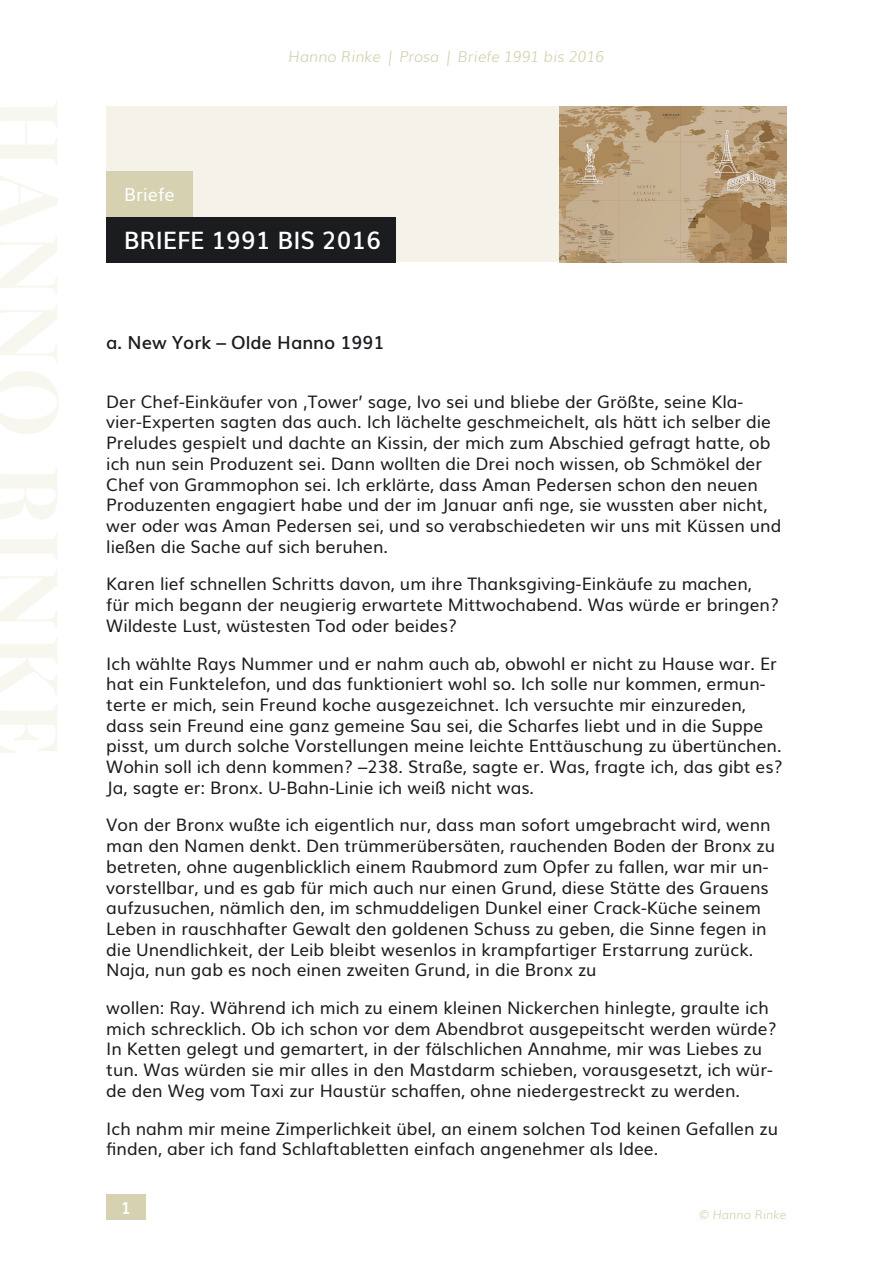
<style>
.page{position:relative;width:893px;height:1263px;background:#fff}
.page>*{position:absolute;margin:0;border:0;box-sizing:border-box;transform-origin:0 0}
.t1{font:600 24px "Muli";color:#fff}
.t2{font:600 18px "Muli";color:#1b1c20}
.t3{font:18px "Muli";color:#fff}
.t4{font:17.25px/20.7px "Muli";color:#1b1c20}
.t5{font:700 16.5px "Muli";color:#fff}
.t6{font:italic 300 15px "Muli";color:#d5d1b1}
.t7{font:italic 300 12px "Muli";color:#d5d1b1}
</style>
<div class="page">
<div style="left:106px;top:1194px;width:40px;height:26px;background:#d5d1b1"></div>
<div style="left:106px;top:106px;width:454px;height:156px;background:#f4f2e9"></div>
<div style="left:106px;top:171px;width:87px;height:46px;background:#d5d1b1"></div>
<div style="left:106px;top:217px;width:289px;height:45px;background:#1b1c20"></div>
<img style="left:560px;top:107px;width:227px;height:155px">
<p class="t6" style="left:289px;top:45px;width:317px">Hanno Rinke | Prosa | Briefe 1991 bis 2016</p>
<p class="t3" style="left:124px;top:180px;width:52px">Briefe</p>
<h1 class="t1" style="left:124px;top:221px;width:259px">BRIEFE 1991 BIS 2016</h1>
<p class="t2" style="left:106px;top:328px;width:280px">a. New York – Olde Hanno 1991</p>
<p class="t4" style="left:106px;top:390px;width:676px">Der Chef-Einkäufer von ‚Tower’ sage, Ivo sei und bliebe der Größte, seine Kla&shy;vier-Experten sagten das auch. Ich lächelte geschmeichelt, als hätt ich selber die Preludes gespielt und dachte an Kissin, der mich zum Abschied gefragt hatte, ob ich nun sein Produzent sei. Dann wollten die Drei noch wissen, ob Schmökel der Chef von Grammophon sei. Ich erklärte, dass Aman Pedersen schon den neuen Produzenten engagiert habe und der im Januar anfi nge, sie wussten aber nicht, wer oder was Aman Pedersen sei, und so verabschiedeten wir uns mit Küssen und ließen die Sache auf sich beruhen.</p>
<p class="t4" style="left:106px;top:572px;width:674px">Karen lief schnellen Schritts davon, um ihre Thanksgiving-Einkäufe zu machen, für mich begann der neugierig erwartete Mittwochabend. Was würde er bringen?<br>Wildeste Lust, wüstesten Tod oder beides?</p>
<p class="t4" style="left:106px;top:651px;width:678px">Ich wählte Rays Nummer und er nahm auch ab, obwohl er nicht zu Hause war. Er hat ein Funktelefon, und das funktioniert wohl so. Ich solle nur kommen, ermun&shy;terte er mich, sein Freund koche ausgezeichnet. Ich versuchte mir einzureden, dass sein Freund eine ganz gemeine Sau sei, die Scharfes liebt und in die Suppe pisst, um durch solche Vorstellungen meine leichte Enttäuschung zu übertünchen.<br>Wohin soll ich denn kommen? –238. Straße, sagte er. Was, fragte ich, das gibt es?<br>Ja, sagte er: Bronx. U-Bahn-Linie ich weiß nicht was.</p>
<p class="t4" style="left:106px;top:813px;width:670px">Von der Bronx wußte ich eigentlich nur, dass man sofort umgebracht wird, wenn man den Namen denkt. Den trümmerübersäten, rauchenden Boden der Bronx zu betreten, ohne augenblicklich einem Raubmord zum Opfer zu fallen, war mir un&shy;vorstellbar, und es gab für mich auch nur einen Grund, diese Stätte des Grauens aufzusuchen, nämlich den, im schmuddeligen Dunkel einer Crack-Küche seinem Leben in rauschhafter Gewalt den goldenen Schuss zu geben, die Sinne fegen in die Unendlichkeit, der Leib bleibt wesenlos in krampfartiger Erstarrung zurück.<br>Naja, nun gab es noch einen zweiten Grund, in die Bronx zu</p>
<p class="t4" style="left:106px;top:996px;width:672px">wollen: Ray. Während ich mich zu einem kleinen Nickerchen hinlegte, graulte ich mich schrecklich. Ob ich schon vor dem Abendbrot ausgepeitscht werden würde?<br>In Ketten gelegt und gemartert, in der fälschlichen Annahme, mir was Liebes zu tun. Was würden sie mir alles in den Mastdarm schieben, vorausgesetzt, ich wür&shy;de den Weg vom Taxi zur Haustür schaffen, ohne niedergestreckt zu werden.</p>
<p class="t4" style="left:106px;top:1117px;width:673px">Ich nahm mir meine Zimperlichkeit übel, an einem solchen Tod keinen Gefallen zu finden, aber ich fand Schlaftabletten einfach angenehmer als Idee.</p>
<p class="t5" style="left:121px;top:1194px;width:12px">1</p>
<p class="t7" style="left:699px;top:1205px;width:89px">© Hanno Rinke</p>
</div>
